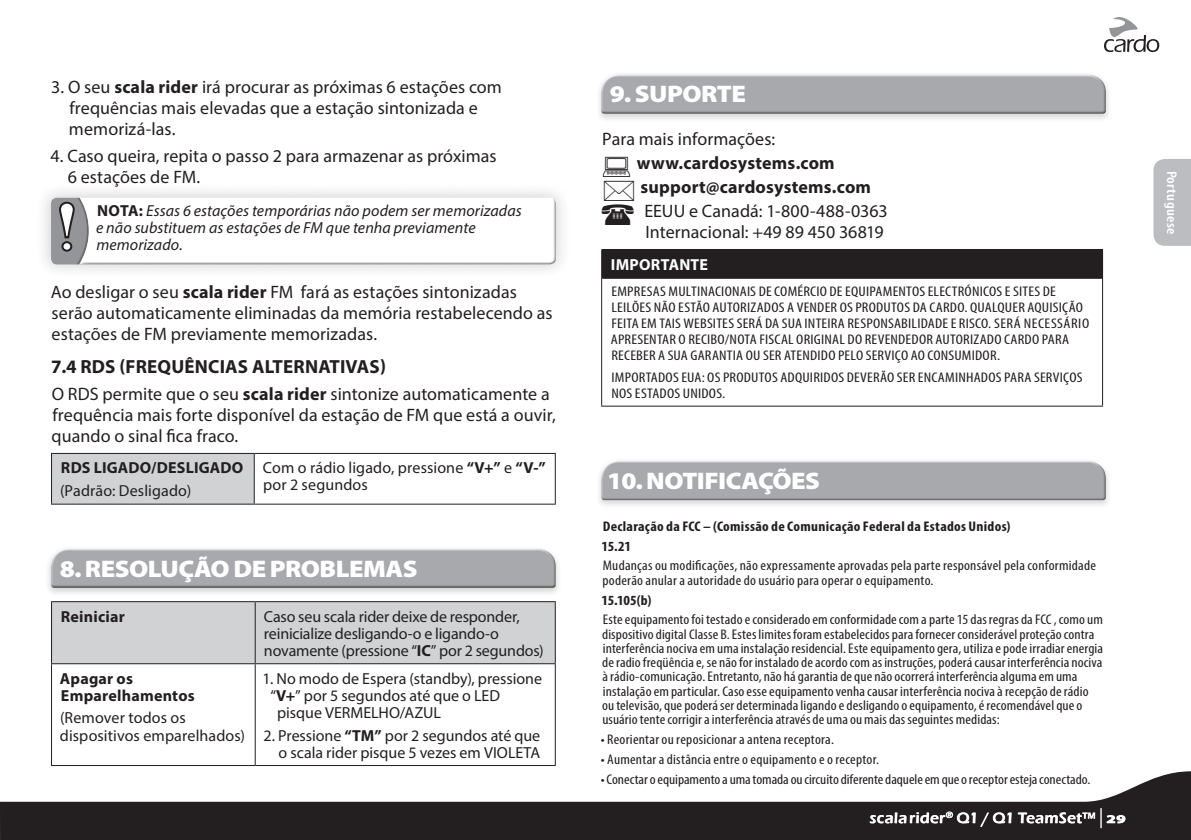
<style>
.page{position:relative;width:1191px;height:840px;background:#fff}
.page>*{position:absolute;margin:0;border:0;box-sizing:border-box;transform-origin:0 0}
.t1{font:900 24px "Myriad Pro";letter-spacing:-.02em;color:#fff;scale:1.1 1}
.t2{font:700 19px "Myriad Pro";letter-spacing:.01em;color:#231f20}
.t3{font:18px/21px "Myriad Pro";letter-spacing:.005em;color:#231f20}
.t4{font:700 18px/23.8px "Myriad Pro";letter-spacing:.01em;color:#231f20}
.t5{font:16px/17px "Myriad Pro";color:#231f20}
.t6{font:italic 16px/17px "Myriad Pro";letter-spacing:.005em;color:#231f20}
.t7{font:700 16px/17px "Myriad Pro";letter-spacing:.015em;color:#231f20}
.t8{font:700 16px "Myriad Pro";letter-spacing:.01em;color:#fff}
.t9{font:700 15px "Eras Book ITC";letter-spacing:.015em;color:#fff}
.t10{font:condensed 14px/14.2px "Myriad Pro";letter-spacing:.01em;color:#231f20;scale:1.1 1}
.t11{font:condensed 14px/16px "Myriad Pro";letter-spacing:.01em;color:#231f20;scale:1.15 1}
.t12{font:700 condensed 14px/19.8px "Myriad Pro";letter-spacing:.02em;color:#231f20;scale:1.1 1}
.t13{font:600 condensed 14px "Myriad Pro";letter-spacing:.02em;color:#fff;scale:1.15 1}
.s1{font-weight:700}
.s2{font-weight:700;font-style:normal}
.s3{font-family:"Myriad Pro";font-weight:300;font-stretch:condensed;font-size:20px}
.s4{font-family:"Myriad Pro";font-weight:900;font-size:12px}
</style>
<div class="page">
<svg style="left:1104px;top:17px;width:55px;height:35px"></svg>
<svg style="left:0;top:771px;width:1191px;height:68px;fill:#231f20"></svg>
<div style="left:1153px;top:159px;width:38px;height:87px;background:#bcbdc0"></div>
<div style="left:34px;top:180px;width:537px;height:99px;background:#f9f9f9"></div>
<div style="left:49px;top:194px;width:508px;height:69px;background:#eae9ea"></div>
<div style="left:49px;top:198px;width:508px;height:68px;background:#fff"></div>
<svg style="left:51px;top:198px;width:38px;height:66px"></svg>
<div style="left:52px;top:453px;width:202px;height:51px;background:#d1d2d4"></div>
<hr style="left:51px;top:503px;width:203px;height:1px;background:#231f20">
<hr style="left:254px;top:503px;width:302px;height:1px;background:#231f20">
<hr style="left:51px;top:452px;width:203px;height:1px;background:#231f20">
<hr style="left:51px;top:453px;width:1px;height:50px;background:#231f20">
<hr style="left:254px;top:452px;width:302px;height:1px;background:#231f20">
<hr style="left:254px;top:453px;width:1px;height:50px;background:#231f20">
<hr style="left:555px;top:453px;width:1px;height:50px;background:#231f20">
<div style="left:45px;top:544px;width:517px;height:52px;background:#231f20;opacity:.2"></div>
<svg style="left:50px;top:545px;width:506px;height:5px"></svg>
<svg style="left:50px;top:550px;width:508px;height:39px;background:#a7a7ab"></svg>
<div style="left:52px;top:602px;width:503px;height:61px;background:#d1d2d4"></div>
<hr style="left:51px;top:601px;width:204px;height:1px;background:#231f20">
<hr style="left:51px;top:602px;width:1px;height:61px;background:#231f20">
<hr style="left:255px;top:601px;width:301px;height:1px;background:#231f20">
<hr style="left:255px;top:602px;width:1px;height:61px;background:#231f20">
<hr style="left:555px;top:602px;width:1px;height:61px;background:#231f20">
<hr style="left:51px;top:663px;width:204px;height:1px;background:#231f20">
<hr style="left:51px;top:664px;width:1px;height:100px;background:#231f20">
<hr style="left:255px;top:663px;width:301px;height:1px;background:#231f20">
<hr style="left:255px;top:664px;width:1px;height:100px;background:#231f20">
<hr style="left:555px;top:664px;width:1px;height:100px;background:#231f20">
<hr style="left:51px;top:764px;width:204px;height:1px;background:#231f20">
<hr style="left:255px;top:764px;width:301px;height:1px;background:#231f20">
<div style="left:595px;top:71px;width:517px;height:52px;background:#231f20;opacity:.2"></div>
<svg style="left:600px;top:71px;width:506px;height:5px"></svg>
<svg style="left:600px;top:76px;width:507px;height:39px;background:#a7a8ac"></svg>
<div style="left:601px;top:250px;width:501px;height:28px;background:#231f20"></div>
<hr style="left:602px;top:277px;width:500px;height:2px;background:#231f20">
<hr style="left:601px;top:249px;width:502px;height:1px;background:#231f20">
<svg style="left:601px;top:250px;width:1px;height:28px"></svg>
<svg style="left:1102px;top:250px;width:1px;height:28px"></svg>
<hr style="left:601px;top:278px;width:1px;height:127px;background:#231f20">
<hr style="left:1102px;top:278px;width:1px;height:127px;background:#231f20">
<hr style="left:601px;top:405px;width:502px;height:1px;background:#231f20">
<div style="left:595px;top:457px;width:517px;height:52px;background:#231f20;opacity:.2"></div>
<div style="left:600px;top:457px;width:506px;height:43px;background:linear-gradient(to right,#f0f0f1,#f0f0f1)"></div>
<svg style="left:600px;top:462px;width:507px;height:39px;background:#a8a9ac"></svg>
<svg style="left:870px;top:807px;width:255px;height:20px;background:#4a4748"></svg>
<p class="t3" style="left:69px;top:76px;width:434px;text-indent:-18px">3. O seu <span class="s1">scala rider</span> irá procurar as próximas 6 estações com frequências mais elevadas que a estação sintonizada e memorizá-las.</p>
<p class="t3" style="left:68px;top:145px;width:430px;text-indent:-17px">4. Caso queira, repita o passo 2 para armazenar as próximas<br>6 estações de FM.</p>
<p class="t6" style="left:96px;top:201px;width:427px"><span class="s2">NOTA:</span> Essas 6 estações temporárias não podem ser memorizadas e não substituem as estações de FM que tenha previamente memorizado.</p>
<p class="t3" style="left:51px;top:281px;width:503px">Ao desligar o seu <span class="s1">scala rider</span> FM fará as estações sintonizadas serão automaticamente eliminadas da memória restabelecendo as estações de FM previamente memorizadas.</p>
<h2 class="t2" style="left:51px;top:354px;width:336px">7.4 RDS (FREQUÊNCIAS ALTERNATIVAS)</h2>
<p class="t3" style="left:52px;top:382px;width:505px">O RDS permite que o seu <span class="s1">scala rider</span> sintonize automaticamente a frequência mais forte disponível da estação de FM que está a ouvir, quando o sinal fica fraco.</p>
<p class="t7" style="left:61px;top:459px;width:184px">RDS LIGADO/DESLIGADO</p>
<p class="t5" style="left:60px;top:481px;width:133px">(Padrão: Desligado)</p>
<p class="t5" style="left:263px;top:459px;width:284px">Com o rádio ligado, pressione <span class="s1">“V+”</span> e <span class="s1">“V-” </span>por 2 segundos</p>
<h1 class="t1" style="left:60px;top:552px;width:327px">8. RESOLUÇÃO DE PROBLEMAS</h1>
<p class="t7" style="left:61px;top:607px;width:65px">Reiniciar</p>
<p class="t5" style="left:264px;top:607px;width:281px">Caso seu scala rider deixe de responder, reinicialize desligando-o e ligando-o novamente (pressione “<span class="s1">IC</span>” por 2 segundos)</p>
<p class="t7" style="left:60px;top:669px;width:136px">Apagar os<br>Emparelhamentos</p>
<p class="t5" style="left:60px;top:709px;width:186px">(Remover todos os dispositivos emparelhados)</p>
<p class="t5" style="left:262px;top:669px;width:281px">1. No modo de Espera (standby), pressione</p>
<p class="t5" style="left:271px;top:686px;width:231px">“<span class="s1">V+</span>” por 5 segundos até que o LED</p>
<p class="t5" style="left:277px;top:703px;width:165px">pisque VERMELHO/AZUL</p>
<p class="t5" style="left:263px;top:726px;width:278px;text-align:right">2. Pressione <span class="s1">“TM”</span> por 2 segundos até que o scala rider pisque 5 vezes em VIOLETA</p>
<h1 class="t1" style="left:610px;top:78px;width:125px">9. SUPORTE</h1>
<p class="t3" style="left:602px;top:128px;width:174px">Para mais informações:</p>
<p class="t4" style="left:637px;top:150px;width:236px">www.cardosystems.com support@cardosystems.com</p>
<p class="t3" style="left:644px;top:200px;width:245px">EEUU e Canadá: 1-800-488-0363<br>Internacional: +49 89 450 36819</p>
<p class="t8" style="left:611px;top:254px;width:99px">IMPORTANTE</p>
<p class="t11" style="left:611px;top:283px;width:417px">EMPRESAS MULTINACIONAIS DE COMÉRCIO DE EQUIPAMENTOS ELECTRÓNICOS E SITES DE LEILÕES NÃO ESTÃO AUTORIZADOS A VENDER OS PRODUTOS DA CARDO. QUALQUER AQUISIÇÃO FEITA EM TAIS WEBSITES SERÁ DA SUA INTEIRA RESPONSABILIDADE E RISCO. SERÁ NECESSÁRIO APRESENTAR O RECIBO/NOTA FISCAL ORIGINAL DO REVENDEDOR AUTORIZADO CARDO PARA RECEBER A SUA GARANTIA OU SER ATENDIDO PELO SERVIÇO AO CONSUMIDOR.</p>
<p class="t11" style="left:611px;top:369px;width:411px">IMPORTADOS EUA: OS PRODUTOS ADQUIRIDOS DEVERÃO SER ENCAMINHADOS PARA SERVIÇOS<br>NOS ESTADOS UNIDOS.</p>
<h1 class="t1" style="left:607px;top:464px;width:195px">10. NOTIFICAÇÕES</h1>
<p class="t12" style="left:601px;top:515px;width:373px">Declaração da FCC – (Comissão de Comunicação Federal da Estados Unidos)<br>15.21</p>
<p class="t10" style="left:602px;top:558px;width:450px">Mudanças ou modificações, não expressamente aprovadas pela parte responsável pela conformidade poderão anular a autoridade do usuário para operar o equipamento.</p>
<p class="t12" style="left:601px;top:589px;width:47px">15.105(b)</p>
<p class="t10" style="left:602px;top:612px;width:457px">Este equipamento foi testado e considerado em conformidade com a parte 15 das regras da FCC , como um dispositivo digital Classe B. Estes limites foram estabelecidos para fornecer considerável proteção contra interferência nociva em uma instalação residencial. Este equipamento gera, utiliza e pode irradiar energia de radio freqüência e, se não for instalado de acordo com as instruções, poderá causar interferência nociva à rádio-comunicação. Entretanto, não há garantia de que não ocorrerá interferência alguma em uma instalação em particular. Caso esse equipamento venha causar interferência nociva à recepção de rádio ou televisão, que poderá ser determinada ligando e desligando o equipamento, é recomendável que o usuário tente corrigir a interferência através de uma ou mais das seguintes medidas:</p>
<p class="t10" style="left:601px;top:731px;width:214px">• Reorientar ou reposicionar a antena receptora.</p>
<p class="t10" style="left:601px;top:751px;width:255px">• Aumentar a distância entre o equipamento e o receptor.</p>
<p class="t10" style="left:601px;top:771px;width:447px">• Conectar o equipamento a uma tomada ou circuito diferente daquele em que o receptor esteja conectado.</p>
<p class="t9" style="left:869px;top:808px;width:258px">scala rider<sup>®</sup> Q1 / Q1 TeamSet™ <span class="s3">|</span> <span class="s4">29</span></p>
<p class="t13" style="left:1180px;top:170px;width:57px;rotate:90deg">Portuguese</p>
</div>
